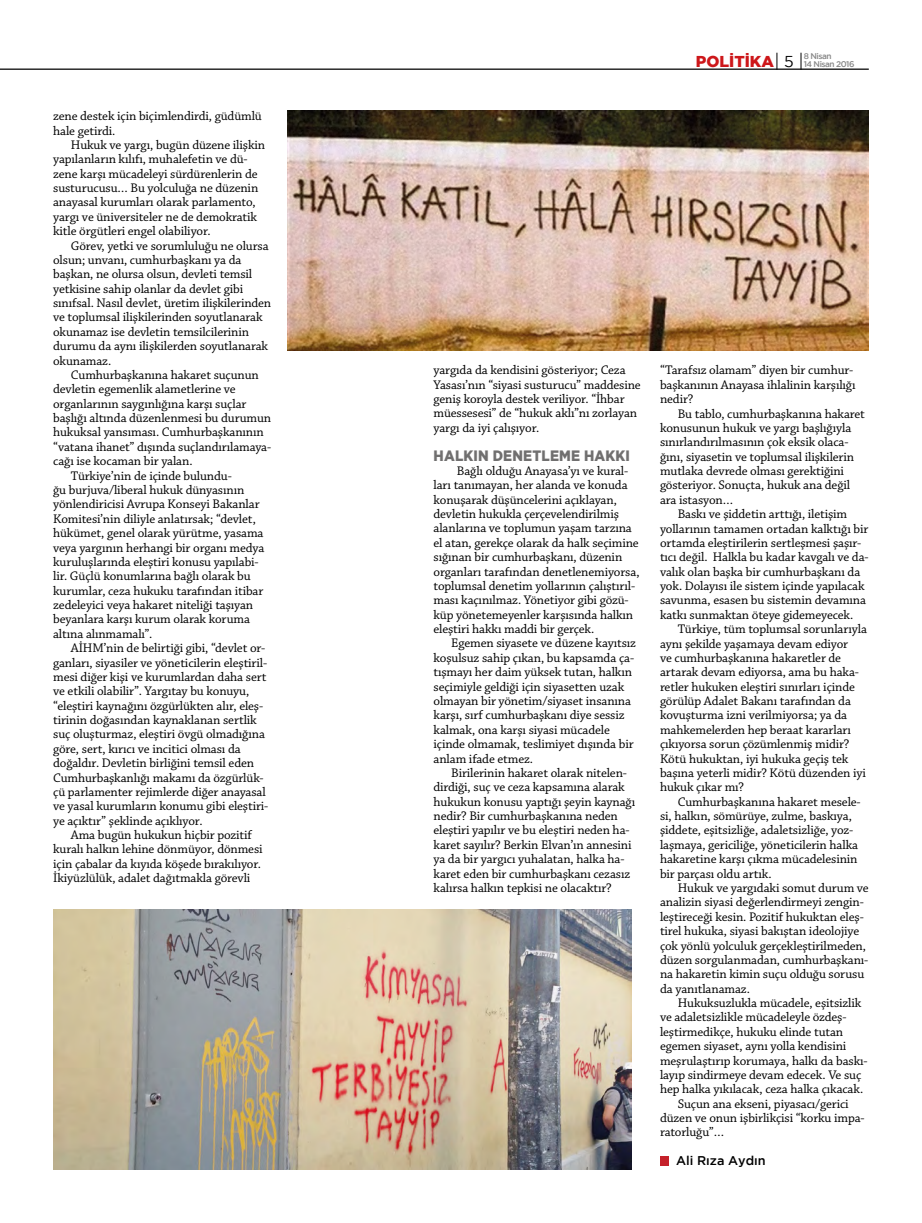
<style>
.page{position:relative;width:922px;height:1223px;background:#fff}
.page>*{position:absolute;margin:0;border:0;box-sizing:border-box;transform-origin:0 0}
.t1{font:800 15px "Gotham";letter-spacing:.015em;color:#706f6f;scale:.9 1}
.t2{font:13.12px/14.4px "Chaparral Pro";letter-spacing:-.01em;color:#000}
.t3{font:500 12.62px "Gotham";color:#000}
.t4{font:500 8.25px "Gotham";letter-spacing:-.06em;color:#878787}
.s1{font-weight:800;font-size:15.75px;color:#cd171a}
.s2{font-weight:400;font-size:15.75px;color:#000}
</style>
<div class="page">
<div style="left:660px;top:1155px;width:8px;height:10px;background:#c5212b"></div>
<img style="left:287px;top:110px;width:581px;height:240px">
<img style="left:53px;top:909px;width:578px;height:260px">
<hr style="left:0;top:69px;width:868px;height:1px;background:#000">
<svg style="left:776px;top:53px;width:1px;height:17px"></svg>
<svg style="left:800px;top:53px;width:1px;height:17px"></svg>
<p class="t2" style="left:53px;top:109px;width:210px">zene destek için biçimlendirdi, güdümlü hale getirdi.</p>
<p class="t2" style="left:53px;top:138px;width:213px;text-indent:18px">Hukuk ve yargı, bugün düzene ilişkin yapılanların kılıfı, muhalefetin ve dü&shy;zene karşı mücadeleyi sürdürenlerin de susturucusu… Bu yolculuğa ne düzenin anayasal kurumları olarak parlamento, yargı ve üniversiteler ne de demokratik kitle örgütleri engel olabiliyor.</p>
<p class="t2" style="left:53px;top:239px;width:219px;text-indent:18px">Görev, yetki ve sorumluluğu ne olursa olsun; unvanı, cumhurbaşkanı ya da başkan, ne olursa olsun, devleti temsil yetkisine sahip olanlar da devlet gibi sınıfsal. Nasıl devlet, üretim ilişkilerinden ve toplumsal ilişkilerinden soyutlanarak okunamaz ise devletin temsilcilerinin durumu da aynı ilişkilerden soyutlanarak okunamaz.</p>
<p class="t2" style="left:71px;top:368px;width:189px">Cumhurbaşkanına hakaret suçunun</p>
<p class="t2" style="left:53px;top:382px;width:184px">devletin egemenlik alametlerine ve</p>
<p class="t2" style="left:53px;top:397px;width:195px">organlarının saygınlığına karşı suçlar</p>
<p class="t2" style="left:53px;top:411px;width:219px">başlığı altında düzenlenmesi bu durumun</p>
<p class="t2" style="left:53px;top:425px;width:212px">hukuksal yansıması. Cumhurbaşkanının</p>
<p class="t2" style="left:53px;top:440px;width:219px">“vatana ihanet” dışında suçlandırılamaya-</p>
<p class="t2" style="left:53px;top:454px;width:141px">cağı ise kocaman bir yalan.</p>
<p class="t2" style="left:71px;top:469px;width:162px">Türkiye’nin de içinde bulundu-</p>
<p class="t2" style="left:53px;top:483px;width:193px">ğu burjuva/liberal hukuk dünyasının</p>
<p class="t2" style="left:53px;top:497px;width:208px">yönlendiricisi Avrupa Konseyi Bakanlar</p>
<p class="t2" style="left:53px;top:512px;width:204px">Komitesi’nin diliyle anlatırsak; “devlet,</p>
<p class="t2" style="left:53px;top:526px;width:212px">hükümet, genel olarak yürütme, yasama</p>
<p class="t2" style="left:53px;top:540px;width:213px">veya yargının herhangi bir organı medya</p>
<p class="t2" style="left:53px;top:555px;width:207px">kuruluşlarında eleştiri konusu yapılabi-</p>
<p class="t2" style="left:53px;top:569px;width:199px">lir. Güçlü konumlarına bağlı olarak bu</p>
<p class="t2" style="left:53px;top:584px;width:212px">kurumlar, ceza hukuku tarafından itibar</p>
<p class="t2" style="left:53px;top:598px;width:201px">zedeleyici veya hakaret niteliği taşıyan</p>
<p class="t2" style="left:53px;top:612px;width:198px">beyanlara karşı kurum olarak koruma</p>
<p class="t2" style="left:53px;top:627px;width:101px">altına alınmamalı”.</p>
<p class="t2" style="left:71px;top:641px;width:196px">AİHM’nin de belirtiği gibi, “devlet or-</p>
<p class="t2" style="left:53px;top:655px;width:215px">ganları, siyasiler ve yöneticilerin eleştiril-</p>
<p class="t2" style="left:53px;top:670px;width:215px">mesi diğer kişi ve kurumlardan daha sert</p>
<p class="t2" style="left:53px;top:684px;width:197px">ve etkili olabilir”. Yargıtay bu konuyu,</p>
<p class="t2" style="left:53px;top:699px;width:212px">“eleştiri kaynağını özgürlükten alır, eleş-</p>
<p class="t2" style="left:53px;top:713px;width:205px">tirinin doğasından kaynaklanan sertlik</p>
<p class="t2" style="left:53px;top:727px;width:213px">suç oluşturmaz, eleştiri övgü olmadığına</p>
<p class="t2" style="left:53px;top:742px;width:189px">göre, sert, kırıcı ve incitici olması da</p>
<p class="t2" style="left:53px;top:756px;width:202px">doğaldır. Devletin birliğini temsil eden</p>
<p class="t2" style="left:53px;top:770px;width:212px">Cumhurbaşkanlığı makamı da özgürlük-</p>
<p class="t2" style="left:53px;top:785px;width:214px">çü parlamenter rejimlerde diğer anayasal</p>
<p class="t2" style="left:53px;top:799px;width:217px">ve yasal kurumların konumu gibi eleştiri-</p>
<p class="t2" style="left:53px;top:814px;width:151px">ye açıktır” şeklinde açıklıyor.</p>
<p class="t2" style="left:71px;top:828px;width:182px">Ama bugün hukukun hiçbir pozitif</p>
<p class="t2" style="left:53px;top:842px;width:211px">kuralı halkın lehine dönmüyor, dönmesi</p>
<p class="t2" style="left:53px;top:857px;width:209px">için çabalar da kıyıda köşede bırakılıyor.</p>
<p class="t2" style="left:53px;top:871px;width:199px">İkiyüzlülük, adalet dağıtmakla görevli</p>
<p class="t4" style="left:695px;top:59px;width:160px"><span class="s1">POLİTİKA</span> <span class="s2">5</span> 14 Nisan 2016</p>
<p class="t4" style="left:803px;top:51px;width:29px">8 Nisan</p>
<p class="t2" style="left:433px;top:363px;width:209px">yargıda da kendisini gösteriyor; Ceza Yasası’nın “siyasi susturucu” maddesine geniş koroyla destek veriliyor. “İhbar müessesesi” de “hukuk aklı”nı zorlayan yargı da iyi çalışıyor.</p>
<p class="t1" style="left:433px;top:446px;width:220px">HALKIN DENETLEME HAKKI</p>
<p class="t2" style="left:433px;top:464px;width:207px;text-indent:23px">Bağlı olduğu Anayasa’yı ve kural&shy;ları tanımayan, her alanda ve konuda konuşarak düşüncelerini açıklayan, devletin hukukla çerçevelendirilmiş alanlarına ve toplumun yaşam tarzına el atan, gerekçe olarak da halk seçimine sığınan bir cumhurbaşkanı, düzenin organları tarafından denetlenemiyorsa, toplumsal denetim yollarının çalıştırıl&shy;ması kaçınılmaz. Yönetiyor gibi gözü&shy;küp yönetemeyenler karşısında halkın eleştiri hakkı maddi bir gerçek.</p>
<p class="t2" style="left:433px;top:636px;width:204px;text-indent:18px">Egemen siyasete ve düzene kayıtsız koşulsuz sahip çıkan, bu kapsamda ça&shy;tışmayı her daim yüksek tutan, halkın seçimiyle geldiği için siyasetten uzak olmayan bir yönetim/siyaset insanına karşı, sırf cumhurbaşkanı diye sessiz kalmak, ona karşı siyasi mücadele içinde olmamak, teslimiyet dışında bir anlam ifade etmez.</p>
<p class="t2" style="left:433px;top:766px;width:203px;text-indent:18px">Birilerinin hakaret olarak nitelen&shy;dirdiği, suç ve ceza kapsamına alarak hukukun konusu yaptığı şeyin kaynağı nedir? Bir cumhurbaşkanına neden eleştiri yapılır ve bu eleştiri neden ha&shy;karet sayılır? Berkin Elvan’ın annesini ya da bir yargıcı yuhalatan, halka ha&shy;karet eden bir cumhurbaşkanı cezasız kalırsa halkın tepkisi ne olacaktır?</p>
<p class="t2" style="left:660px;top:363px;width:197px">“Tarafsız olamam” diyen bir cumhur&shy;başkanının Anayasa ihlalinin karşılığı nedir?</p>
<p class="t2" style="left:660px;top:407px;width:206px;text-indent:18px">Bu tablo, cumhurbaşkanına hakaret konusunun hukuk ve yargı başlığıyla sınırlandırılmasının çok eksik olaca&shy;ğını, siyasetin ve toplumsal ilişkilerin mutlaka devrede olması gerektiğini gösteriyor. Sonuçta, hukuk ana değil ara istasyon…</p>
<p class="t2" style="left:660px;top:507px;width:210px;text-indent:18px">Baskı ve şiddetin arttığı, iletişim yollarının tamamen ortadan kalktığı bir ortamda eleştirilerin sertleşmesi şaşır&shy;tıcı değil. Halkla bu kadar kavgalı ve da&shy;valık olan başka bir cumhurbaşkanı da yok. Dolayısı ile sistem içinde yapılacak savunma, esasen bu sistemin devamına katkı sunmaktan öteye gidemeyecek.</p>
<p class="t2" style="left:660px;top:622px;width:208px;text-indent:18px">Türkiye, tüm toplumsal sorunlarıyla aynı şekilde yaşamaya devam ediyor<br>ve cumhurbaşkanına hakaretler de artarak devam ediyorsa, ama bu haka&shy;retler hukuken eleştiri sınırları içinde görülüp Adalet Bakanı tarafından da kovuşturma izni verilmiyorsa; ya da mahkemelerden hep beraat kararları çıkıyorsa sorun çözümlenmiş midir?<br>Kötü hukuktan, iyi hukuka geçiş tek başına yeterli midir? Kötü düzenden iyi hukuk çıkar mı?</p>
<p class="t2" style="left:660px;top:795px;width:202px;text-indent:18px">Cumhurbaşkanına hakaret mesele&shy;si, halkın, sömürüye, zulme, baskıya, şiddete, eşitsizliğe, adaletsizliğe, yoz&shy;laşmaya, gericiliğe, yöneticilerin halka hakaretine karşı çıkma mücadelesinin bir parçası oldu artık.</p>
<p class="t2" style="left:660px;top:881px;width:210px;text-indent:18px">Hukuk ve yargıdaki somut durum ve analizin siyasi değerlendirmeyi zengin&shy;leştireceği kesin. Pozitif hukuktan eleş&shy;tirel hukuka, siyasi bakıştan ideolojiye çok yönlü yolculuk gerçekleştirilmeden, düzen sorgulanmadan, cumhurbaşkanı&shy;na hakaretin kimin suçu olduğu sorusu da yanıtlanamaz.</p>
<p class="t2" style="left:677px;top:996px;width:185px">Hukuksuzlukla mücadele, eşitsizlik</p>
<p class="t2" style="left:660px;top:1010px;width:188px">ve adaletsizlikle mücadeleyle özdeş-</p>
<p class="t2" style="left:660px;top:1024px;width:185px">leştirmedikçe, hukuku elinde tutan</p>
<p class="t2" style="left:660px;top:1039px;width:188px">egemen siyaset, aynı yolla kendisini</p>
<p class="t2" style="left:660px;top:1053px;width:209px">meşrulaştırıp korumaya, halkı da baskı-</p>
<p class="t2" style="left:660px;top:1068px;width:203px">layıp sindirmeye devam edecek. Ve suç</p>
<p class="t2" style="left:660px;top:1082px;width:205px">hep halka yıkılacak, ceza halka çıkacak.</p>
<p class="t2" style="left:677px;top:1096px;width:172px">Suçun ana ekseni, piyasacı/gerici</p>
<p class="t2" style="left:660px;top:1111px;width:206px">düzen ve onun işbirlikçisi “korku impa-</p>
<p class="t2" style="left:660px;top:1125px;width:66px">ratorluğu”…</p>
<p class="t3" style="left:676px;top:1153px;width:91px">Ali Rıza Aydın</p>
</div>
